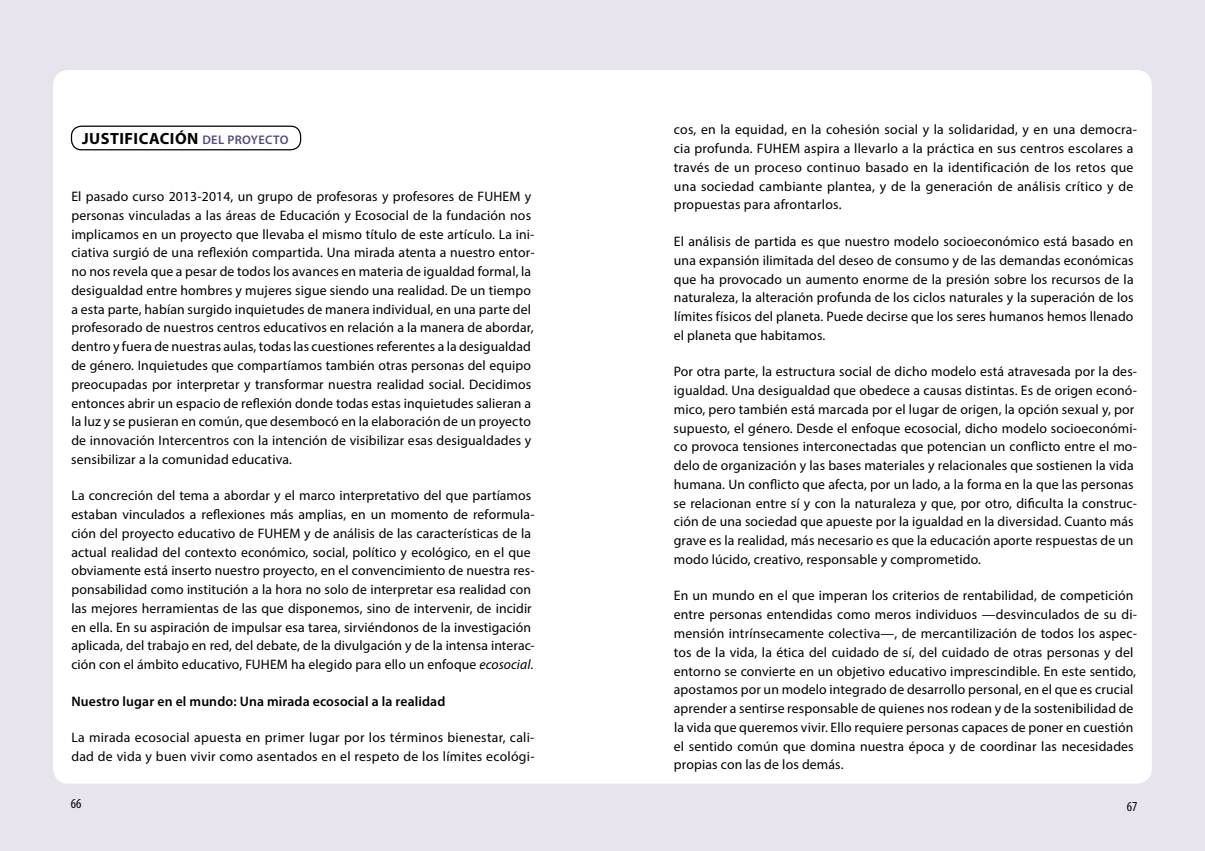
<style>
.page{position:relative;width:1205px;height:851px;background:#fff}
.page>*{position:absolute;margin:0;border:0;box-sizing:border-box;transform-origin:0 0}
.t1{font:700 16.25px "Myriad Pro";letter-spacing:.03em;color:#000}
.t2{font:13.75px/18.8px "Myriad Pro";letter-spacing:.01em;color:#000}
.t3{font:600 13.75px "Myriad Pro";letter-spacing:.01em;color:#000}
.t4{font:condensed 13.75px "Myriad Pro";color:#000}
.s1{font-weight:600;font-size:12.5px;color:#58497d}
.s2{font-style:italic}
</style>
<div class="page">
<div style="left:0;top:0;width:1205px;height:850px;background:#e7e4ed"></div>
<div style="left:53px;top:70px;width:1099px;height:713px;background:#fff;border-radius:15px"></div>
<div style="left:71px;top:125px;width:230px;height:25px;border:1px solid #000;border-radius:10px"></div>
<p class="t1" style="left:82px;top:128px;width:208px">JUSTIFICACIÓN <span class="s1">DEL PROYECTO</span></p>
<p class="t2" style="left:71px;top:187px;width:465px">El pasado curso 2013-2014, un grupo de profesoras y profesores de FUHEM y personas vinculadas a las áreas de Educación y Ecosocial de la fundación nos implicamos en un proyecto que llevaba el mismo título de este artículo. La ini&shy;ciativa surgió de una reflexión compartida. Una mirada atenta a nuestro entor&shy;no nos revela que a pesar de todos los avances en materia de igualdad formal, la desigualdad entre hombres y mujeres sigue siendo una realidad. De un tiempo a esta parte, habían surgido inquietudes de manera individual, en una parte del profesorado de nuestros centros educativos en relación a la manera de abordar, dentro y fuera de nuestras aulas, todas las cuestiones referentes a la desigualdad de género. Inquietudes que compartíamos también otras personas del equipo preocupadas por interpretar y transformar nuestra realidad social. Decidimos entonces abrir un espacio de reflexión donde todas estas inquietudes salieran a la luz y se pusieran en común, que desembocó en la elaboración de un proyecto de innovación Intercentros con la intención de visibilizar esas desigualdades y sensibilizar a la comunidad educativa.</p>
<p class="t2" style="left:71px;top:486px;width:465px">La concreción del tema a abordar y el marco interpretativo del que partíamos estaban vinculados a reflexiones más amplias, en un momento de reformula&shy;ción del proyecto educativo de FUHEM y de análisis de las características de la actual realidad del contexto económico, social, político y ecológico, en el que obviamente está inserto nuestro proyecto, en el convencimiento de nuestra res&shy;ponsabilidad como institución a la hora no solo de interpretar esa realidad con las mejores herramientas de las que disponemos, sino de intervenir, de incidir en ella. En su aspiración de impulsar esa tarea, sirviéndonos de la investigación aplicada, del trabajo en red, del debate, de la divulgación y de la intensa interac&shy;ción con el ámbito educativo, FUHEM ha elegido para ello un enfoque <span class="s2">ecosocial</span>.</p>
<p class="t3" style="left:71px;top:692px;width:375px">Nuestro lugar en el mundo: Una mirada ecosocial a la realidad</p>
<p class="t2" style="left:71px;top:727px;width:465px">La mirada ecosocial apuesta en primer lugar por los términos bienestar, cali&shy;dad de vida y buen vivir como asentados en el respeto de los límites ecológi-</p>
<p class="t4" style="left:71px;top:794px;width:12px">66</p>
<p class="t2" style="left:674px;top:120px;width:465px">cos, en la equidad, en la cohesión social y la solidaridad, y en una democra&shy;cia profunda. FUHEM aspira a llevarlo a la práctica en sus centros escolares a través de un proceso continuo basado en la identificación de los retos que una sociedad cambiante plantea, y de la generación de análisis crítico y de propuestas para afrontarlos.</p>
<p class="t2" style="left:674px;top:232px;width:461px;text-align:justify">El análisis de partida es que nuestro modelo socioeconómico está basado en una expansión ilimitada del deseo de consumo y de las demandas económicas que ha provocado un aumento enorme de la presión sobre los recursos de la naturaleza, la alteración profunda de los ciclos naturales y la superación de los límites físicos del planeta. Puede decirse que los seres humanos hemos llenado el planeta que habitamos.</p>
<p class="t2" style="left:674px;top:362px;width:465px">Por otra parte, la estructura social de dicho modelo está atravesada por la des&shy;igualdad. Una desigualdad que obedece a causas distintas. Es de origen econó&shy;mico, pero también está marcada por el lugar de origen, la opción sexual y, por supuesto, el género. Desde el enfoque ecosocial, dicho modelo socioeconómi&shy;co provoca tensiones interconectadas que potencian un conflicto entre el mo&shy;delo de organización y las bases materiales y relacionales que sostienen la vida humana. Un conflicto que afecta, por un lado, a la forma en la que las personas se relacionan entre sí y con la naturaleza y que, por otro, dificulta la construc&shy;ción de una sociedad que apueste por la igualdad en la diversidad. Cuanto más grave es la realidad, más necesario es que la educación aporte respuestas de un modo lúcido, creativo, responsable y comprometido.</p>
<p class="t2" style="left:674px;top:586px;width:465px">En un mundo en el que imperan los criterios de rentabilidad, de competición entre personas entendidas como meros individuos —desvinculados de su di&shy;mensión intrínsecamente colectiva—, de mercantilización de todos los aspec&shy;tos de la vida, la ética del cuidado de sí, del cuidado de otras personas y del entorno se convierte en un objetivo educativo imprescindible. En este sentido, apostamos por un modelo integrado de desarrollo personal, en el que es crucial aprender a sentirse responsable de quienes nos rodean y de la sostenibilidad de la vida que queremos vivir. Ello requiere personas capaces de poner en cuestión el sentido común que domina nuestra época y de coordinar las necesidades propias con las de los demás.</p>
<p class="t4" style="left:1126px;top:797px;width:12px">67</p>
</div>
